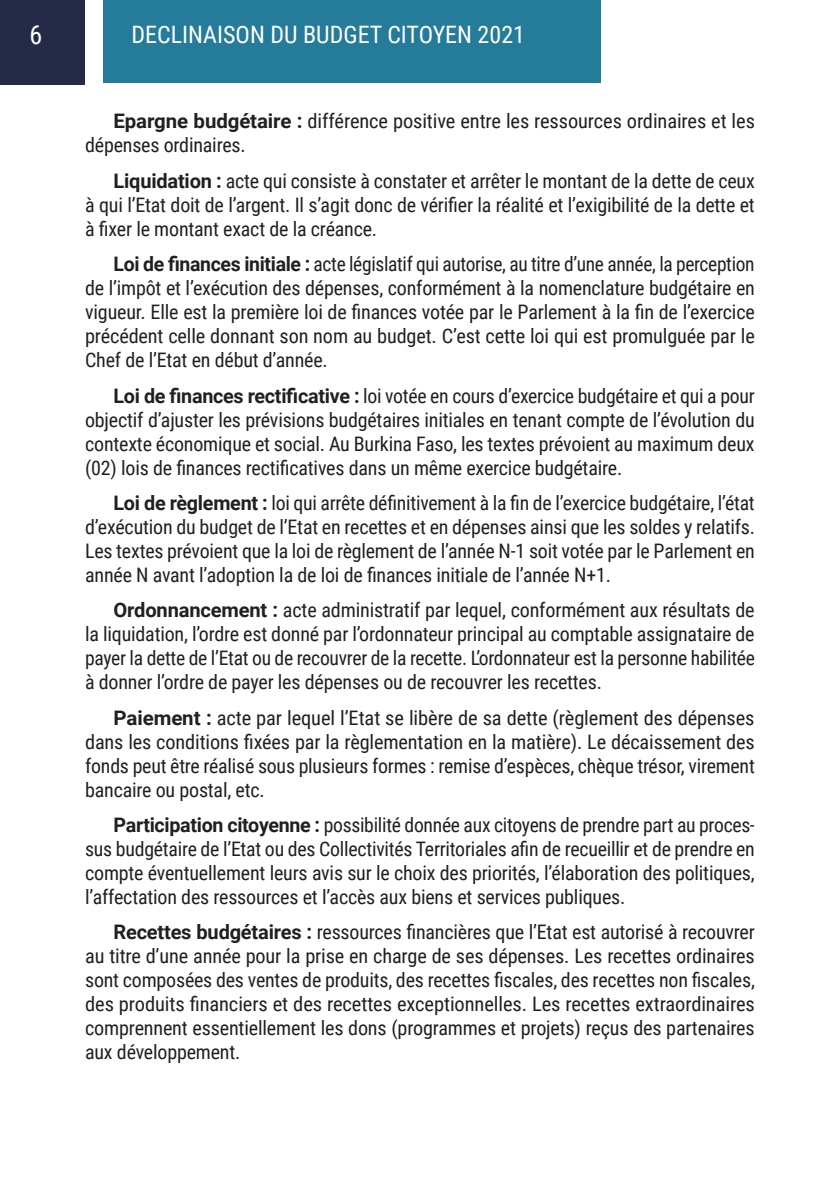
<style>
.page{position:relative;width:840px;height:1191px;background:#fff}
.page>*{position:absolute;margin:0;border:0;box-sizing:border-box;transform-origin:0 0}
.t1{font:26px "Roboto Condensed";color:#fff}
.t2{font:24px "Roboto Condensed";color:#fff}
.Body{font:20px/24px "Roboto Condensed";letter-spacing:-.01em;color:#231f20;text-align:justify}
.s1{font-family:"Roboto";font-weight:700}
</style>
<div class="page">
<div style="left:0;top:0;width:84px;height:84px;background:#252b47"></div>
<div style="left:103px;top:0;width:497px;height:83px;background:#247b9a"></div>
<h1 class="t1" style="left:29px;top:16px;width:14px">6</h1>
<p class="t2" style="left:131px;top:17px;width:395px">DECLINAISON DU BUDGET CITOYEN 2021</p>
<p class="Body" style="left:85px;top:109px;width:671px;text-indent:28px"><span class="s1">Epargne budgétaire :</span> différence positive entre les ressources ordinaires et les dépenses ordinaires.</p>
<p class="Body" style="left:85px;top:168px;width:670px;text-indent:28px"><span class="s1">Liquidation :</span> acte qui consiste à constater et arrêter le montant de la dette de ceux à qui l’Etat doit de l’argent. Il s’agit donc de vérifier la réalité et l’exigibilité de la dette et à fixer le montant exact de la créance.</p>
<p class="Body" style="left:85px;top:251px;width:671px;text-indent:28px"><span class="s1">Loi de finances initiale :</span> acte législatif qui autorise, au titre d’une année, la perception de l’impôt et l’exécution des dépenses, conformément à la nomenclature budgétaire en vigueur. Elle est la première loi de finances votée par le Parlement à la fin de l’exercice précédent celle donnant son nom au budget. C’est cette loi qui est promulguée par le Chef de l’Etat en début d’année.</p>
<p class="Body" style="left:85px;top:383px;width:670px;text-indent:28px"><span class="s1">Loi de finances rectificative :</span> loi votée en cours d’exercice budgétaire et qui a pour objectif d’ajuster les prévisions budgétaires initiales en tenant compte de l’évolution du contexte économique et social. Au Burkina Faso, les textes prévoient au maximum deux (02) lois de finances rectificatives dans un même exercice budgétaire.</p>
<p class="Body" style="left:85px;top:490px;width:671px;text-indent:28px"><span class="s1">Loi de règlement :</span> loi qui arrête définitivement à la fin de l’exercice budgétaire, l’état d’exécution du budget de l’Etat en recettes et en dépenses ainsi que les soldes y relatifs.<br>Les textes prévoient que la loi de règlement de l’année N-1 soit votée par le Parlement en année N avant l’adoption la de loi de finances initiale de l’année N+1.</p>
<p class="Body" style="left:85px;top:597px;width:671px;text-indent:28px"><span class="s1">Ordonnancement :</span> acte administratif par lequel, conformément aux résultats de la liquidation, l’ordre est donné par l’ordonnateur principal au comptable assignataire de payer la dette de l’Etat ou de recouvrer de la recette. L’ordonnateur est la personne habilitée à donner l’ordre de payer les dépenses ou de recouvrer les recettes.</p>
<p class="Body" style="left:85px;top:705px;width:671px;text-indent:28px"><span class="s1">Paiement :</span> acte par lequel l’Etat se libère de sa dette (règlement des dépenses dans les conditions fixées par la règlementation en la matière). Le décaissement des fonds peut être réalisé sous plusieurs formes : remise d’espèces, chèque trésor, virement bancaire ou postal, etc.</p>
<p class="Body" style="left:85px;top:812px;width:670px;text-indent:28px"><span class="s1">Participation citoyenne :</span> possibilité donnée aux citoyens de prendre part au proces&shy;sus budgétaire de l’Etat ou des Collectivités Territoriales afin de recueillir et de prendre en compte éventuellement leurs avis sur le choix des priorités, l’élaboration des politiques, l’affectation des ressources et l’accès aux biens et services publiques.</p>
<p class="Body" style="left:85px;top:919px;width:671px;text-indent:28px"><span class="s1">Recettes budgétaires :</span> ressources financières que l’Etat est autorisé à recouvrer au titre d’une année pour la prise en charge de ses dépenses. Les recettes ordinaires sont composées des ventes de produits, des recettes fiscales, des recettes non fiscales, des produits financiers et des recettes exceptionnelles. Les recettes extraordinaires comprennent essentiellement les dons (programmes et projets) reçus des partenaires aux développement.</p>
</div>
